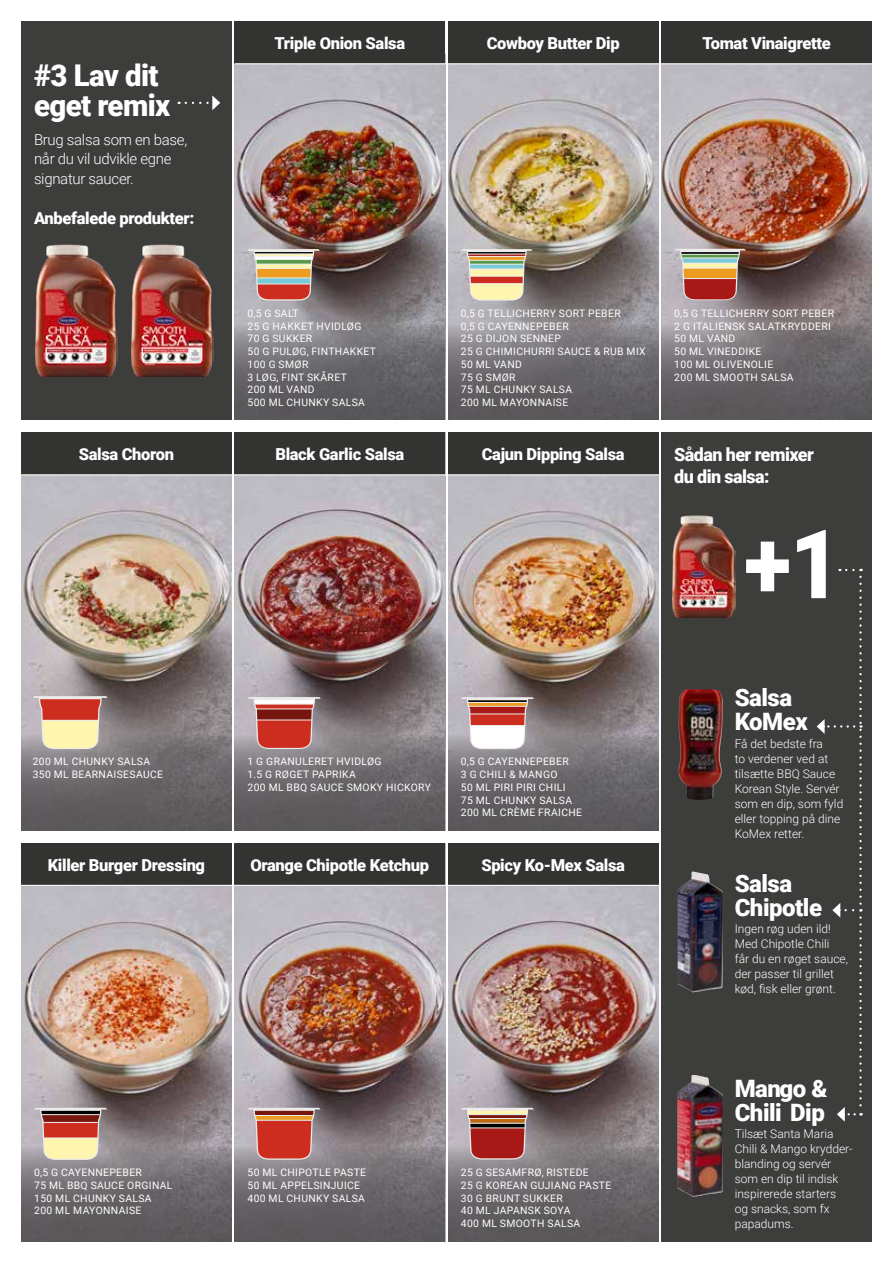
<style>
.page{position:relative;width:893px;height:1263px;background:#fff}
.page>*{position:absolute;margin:0;border:0;box-sizing:border-box;transform-origin:0 0}
.t1{font:900 96px "Roboto";color:#fff;scale:.91 1}
.t2{font:900 30px/30px "Roboto";letter-spacing:-.02em;color:#fff}
.t3{font:900 24px/24px "Roboto";letter-spacing:-.02em;color:#fff}
.t4{font:900 18.3px/22.5px "Roboto";letter-spacing:-.03em;color:#fff}
.t5{font:900 16.5px "Roboto";letter-spacing:-.02em;color:#fff}
.t6{font:300 15px/19.5px "Roboto";letter-spacing:-.02em;color:#fff}
.t7{font:300 12px/15px "Roboto";color:#fff}
.t8{font:10.35px/12.8px "Roboto";letter-spacing:.035em;color:#fff}
</style>
<div class="page">
<img style="left:661px;top:64px;width:211px;height:260px">
<img style="left:448px;top:64px;width:210px;height:260px">
<img style="left:235px;top:64px;width:210px;height:260px">
<svg style="left:235px;top:324px;width:210px;height:96px;background:#6c6b6f"></svg>
<svg style="left:661px;top:324px;width:211px;height:96px;background:#6c686c"></svg>
<svg style="left:448px;top:324px;width:210px;height:96px;background:#6f6c70"></svg>
<div style="left:21px;top:21px;width:211px;height:399px;background:#3d3d3c"></div>
<svg style="left:461px;top:249px;width:72px;height:52px;background:#c5b395"></svg>
<svg style="left:247px;top:249px;width:73px;height:52px;background:#bb9980"></svg>
<svg style="left:674px;top:249px;width:72px;height:51px;background:#af816a"></svg>
<img style="left:21px;top:475px;width:211px;height:259px">
<img style="left:235px;top:475px;width:210px;height:259px">
<img style="left:448px;top:475px;width:210px;height:259px">
<div style="left:661px;top:432px;width:211px;height:810px;background:#3d3d3c"></div>
<img style="left:678px;top:689px;width:45px;height:111px">
<img style="left:677px;top:871px;width:46px;height:121px">
<svg style="left:235px;top:734px;width:210px;height:97px;background:#6d696c"></svg>
<svg style="left:448px;top:734px;width:210px;height:97px;background:#6d696d"></svg>
<svg style="left:21px;top:734px;width:211px;height:97px;background:#6b686a"></svg>
<svg style="left:247px;top:697px;width:74px;height:52px;background:#bd6a65"></svg>
<svg style="left:461px;top:697px;width:73px;height:52px"></svg>
<svg style="left:33px;top:696px;width:75px;height:53px;background:#d8a387"></svg>
<img style="left:21px;top:886px;width:211px;height:260px">
<img style="left:448px;top:886px;width:210px;height:260px">
<img style="left:235px;top:886px;width:210px;height:260px">
<svg style="left:21px;top:1146px;width:211px;height:96px;background:#6e6a6e"></svg>
<svg style="left:235px;top:1146px;width:210px;height:96px;background:#6d696d"></svg>
<svg style="left:448px;top:1146px;width:210px;height:96px;background:#6c686b"></svg>
<svg style="left:34px;top:1108px;width:74px;height:52px;background:#c1937e"></svg>
<svg style="left:247px;top:1108px;width:74px;height:52px;background:#c26558"></svg>
<svg style="left:461px;top:1108px;width:73px;height:51px;background:#ab655c"></svg>
<img style="left:673px;top:516px;width:62px;height:101px">
<img style="left:677px;top:1075px;width:46px;height:121px">
<img style="left:36px;top:244px;width:81px;height:133px">
<img style="left:132px;top:244px;width:82px;height:133px">
<div style="left:235px;top:843px;width:210px;height:43px;background:#333332"></div>
<div style="left:21px;top:843px;width:211px;height:43px;background:#333332"></div>
<div style="left:448px;top:843px;width:210px;height:43px;background:#333332"></div>
<hr style="left:20px;top:885px;width:640px;height:1px;background:#fff">
<svg style="left:839px;top:569px;width:14px;height:2px"></svg>
<svg style="left:817px;top:577px;width:45px;height:545px"></svg>
<div style="left:448px;top:21px;width:210px;height:43px;background:#333332"></div>
<div style="left:235px;top:21px;width:210px;height:43px;background:#333332"></div>
<div style="left:661px;top:21px;width:211px;height:43px;background:#333332"></div>
<hr style="left:235px;top:63px;width:648px;height:1px;background:#fff">
<svg style="left:186px;top:95px;width:34px;height:15px"></svg>
<div style="left:21px;top:432px;width:211px;height:43px;background:#333332"></div>
<div style="left:235px;top:432px;width:210px;height:43px;background:#333332"></div>
<div style="left:448px;top:432px;width:210px;height:43px;background:#333332"></div>
<hr style="left:20px;top:474px;width:639px;height:1px;background:#fff">
<h2 class="t2" style="left:34px;top:60px;width:138px">#3 Lav dit eget remix</h2>
<h3 class="t6" style="left:34px;top:129px;width:155px">Brug salsa som en base, når du vil udvikle egne signatur saucer.</h3>
<h3 class="t5" style="left:34px;top:207px;width:162px">Anbefalede produkter:</h3>
<h3 class="t5" style="left:274px;top:31px;width:132px">Triple Onion Salsa</h3>
<h3 class="t5" style="left:487px;top:31px;width:134px">Cowboy Butter Dip</h3>
<h3 class="t5" style="left:702px;top:31px;width:130px">Tomat Vinaigrette</h3>
<p class="t8" style="left:248px;top:306px;width:130px">0,5 G SALT<br>25 G HAKKET HVIDLØG<br>70 G SUKKER<br>50 G PULØG, FINTHAKKET<br>100 G SMØR<br>3 LØG, FINT SKÅRET<br>200 ML VAND<br>500 ML CHUNKY SALSA</p>
<p class="t8" style="left:461px;top:306px;width:186px">0,5 G TELLICHERRY SORT PEBER<br>0,5 G CAYENNEPEBER<br>25 G DIJON SENNEP<br>25 G CHIMICHURRI SAUCE &amp; RUB MIX<br>50 ML VAND<br>75 G SMØR<br>75 ML CHUNKY SALSA<br>200 ML MAYONNAISE</p>
<p class="t8" style="left:674px;top:306px;width:161px">0,5 G TELLICHERRY SORT PEBER<br>2 G ITALIENSK SALATKRYDDERI<br>50 ML VAND<br>50 ML VINEDDIKE<br>100 ML OLIVENOLIE<br>200 ML SMOOTH SALSA</p>
<h3 class="t5" style="left:79px;top:442px;width:97px">Salsa Choron</h3>
<h3 class="t5" style="left:275px;top:442px;width:130px">Black Garlic Salsa</h3>
<h3 class="t5" style="left:482px;top:442px;width:144px">Cajun Dipping Salsa</h3>
<h3 class="t4" style="left:674px;top:442px;width:141px">Sådan her remixer du din salsa:</h3>
<p class="t8" style="left:33px;top:755px;width:132px">200 ML CHUNKY SALSA<br>350 ML BEARNAISESAUCE</p>
<p class="t8" style="left:248px;top:755px;width:185px">1 G GRANULERET HVIDLØG<br>1.5 G RØGET PAPRIKA<br>200 ML BBQ SAUCE SMOKY HICKORY</p>
<p class="t8" style="left:461px;top:755px;width:123px">0,5 G CAYENNEPEBER<br>3 G CHILI &amp; MANGO<br>50 ML PIRI PIRI CHILI<br>75 ML CHUNKY SALSA<br>200 ML CRÈME FRAICHE</p>
<h3 class="t5" style="left:48px;top:853px;width:159px">Killer Burger Dressing</h3>
<h3 class="t5" style="left:250px;top:853px;width:180px">Orange Chipotle Ketchup</h3>
<h3 class="t5" style="left:481px;top:853px;width:145px">Spicy Ko-Mex Salsa</h3>
<p class="t8" style="left:34px;top:1166px;width:140px">0,5 G CAYENNEPEBER<br>75 ML BBQ SAUCE ORGINAL<br>150 ML CHUNKY SALSA<br>200 ML MAYONNAISE</p>
<p class="t8" style="left:248px;top:1166px;width:120px">50 ML CHIPOTLE PASTE<br>50 ML APPELSINJUICE<br>400 ML CHUNKY SALSA</p>
<p class="t8" style="left:461px;top:1166px;width:152px">25 G SESAMFRØ, RISTEDE<br>25 G KOREAN GUJIANG PASTE<br>30 G BRUNT SUKKER<br>40 ML JAPANSK SOYA<br>400 ML SMOOTH SALSA</p>
<h1 class="t1" style="left:744px;top:497px;width:108px">+ 1</h1>
<h3 class="t3" style="left:735px;top:685px;width:75px">Salsa<br>KoMex</h3>
<p class="t7" style="left:735px;top:736px;width:110px">Få det bedste fra<br>to verdener ved at tilsætte BBQ Sauce<br>Korean Style. Servér som en dip, som fyld eller topping på dine<br>KoMex retter.</p>
<h3 class="t3" style="left:735px;top:870px;width:89px">Salsa<br>Chipotle</h3>
<p class="t7" style="left:735px;top:921px;width:115px">Ingen røg uden ild!<br>Med Chipotle Chili<br>får du en røget sauce, der passer til grillet kød, fisk eller grønt.</p>
<h3 class="t3" style="left:735px;top:1075px;width:94px">Mango &amp;<br>Chili Dip</h3>
<p class="t7" style="left:735px;top:1126px;width:120px">Tilsæt Santa Maria<br>Chili &amp; Mango krydder&shy;blanding og servér som en dip til indisk inspirerede starters<br>og snacks, som fx papadums.</p>
</div>
